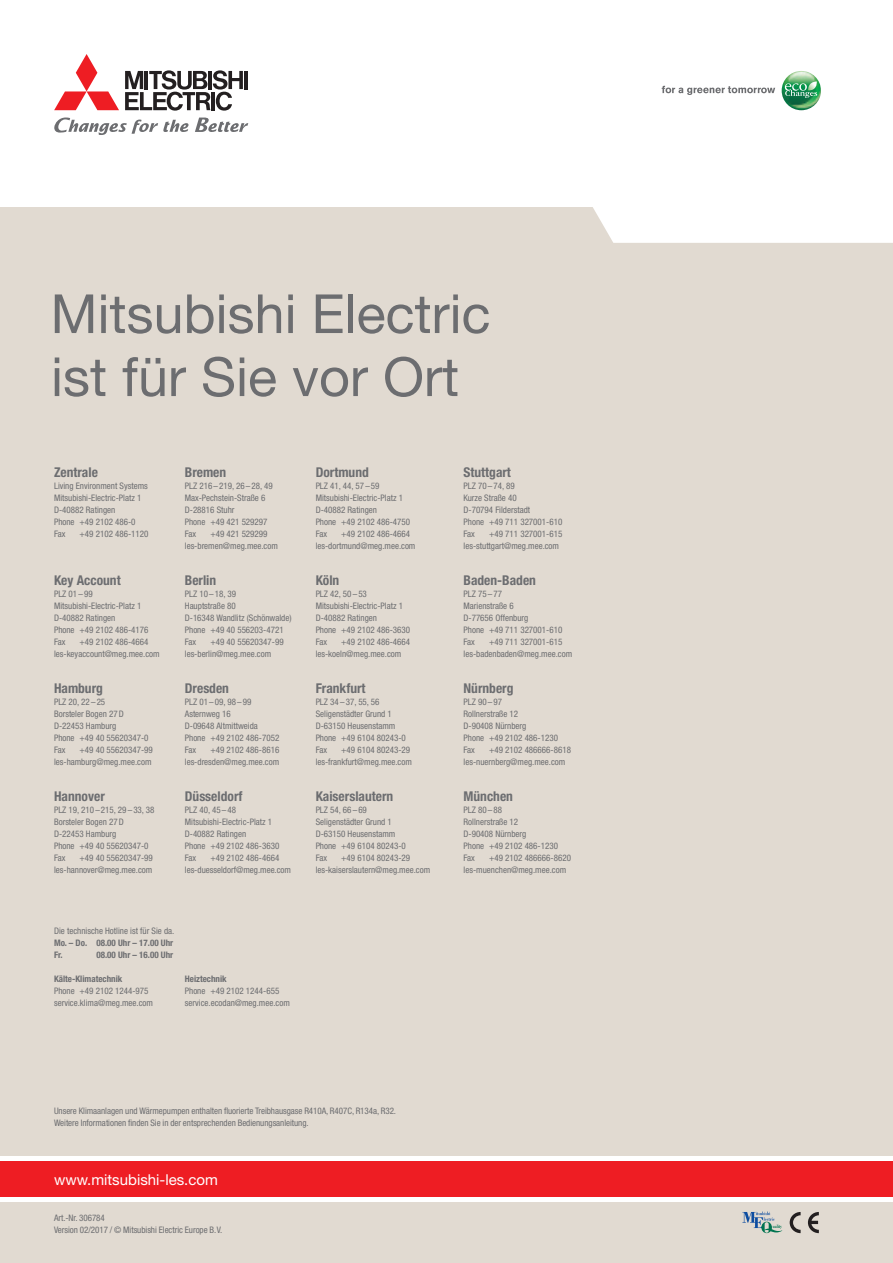
<style>
.page{position:relative;width:893px;height:1263px;background:#fff}
.page>*{position:absolute;margin:0;border:0;box-sizing:border-box;transform-origin:0 0}
.t1{font:54px/63px "Helvetica Neue LT Pro";color:#6c6d70}
.t2{font:15px "Helvetica Neue LT Pro";color:#fff}
.t3{font:700 condensed 13.5px "Helvetica Neue LT Pro";color:#6c6d70}
.t4{font:condensed 9px/12px "Helvetica Neue LT Pro";color:#6c6d70}
.t5{font:700 condensed 9px/12px "Helvetica Neue LT Pro";color:#6c6d70}
</style>
<div class="page">
<div style="left:0;top:207px;width:893px;height:1056px;background:#e1dad1"></div>
<div style="left:593px;top:207px;width:300px;height:36px;background:#fff"></div>
<div style="left:0;top:1161px;width:893px;height:36px;background:#ee1d23"></div>
<hr style="left:0;top:1157px;width:893px;height:4px;background:#fff">
<div style="left:0;top:1197px;width:893px;height:5px;background:#fff"></div>
<svg style="left:195px;top:118px;width:53px;height:14px"></svg>
<svg style="left:54px;top:117px;width:135px;height:18px"></svg>
<svg style="left:54px;top:54px;width:65px;height:56px"></svg>
<hr style="left:244px;top:71px;width:4px;height:18px;background:#231f20">
<svg style="left:125px;top:70px;width:118px;height:41px"></svg>
<svg style="left:662px;top:86px;width:113px;height:9px"></svg>
<img style="left:782px;top:71px;width:39px;height:39px;border-radius:20px">
<svg style="left:785px;top:81px;width:32px;height:17px"></svg>
<svg style="left:742px;top:1211px;width:40px;height:22px"></svg>
<svg style="left:790px;top:1212px;width:11px;height:21px"></svg>
<svg style="left:808px;top:1212px;width:11px;height:21px"></svg>
<h1 class="t1" style="left:50px;top:281px;width:442px">Mitsubishi Electric ist für Sie vor Ort</h1>
<h3 class="t3" style="left:54px;top:464px;width:45px">Zentrale</h3>
<p class="t4" style="left:54px;top:480px;width:95px">Living Environment Systems<br>Mitsubishi-Electric-Platz 1<br>D-40882 Ratingen<br>Phone +49 2102 486-0<br>Fax</p>
<p class="t4" style="left:80px;top:528px;width:71px">+49 2102 486-1120</p>
<h3 class="t3" style="left:54px;top:572px;width:68px">Key Account</h3>
<p class="t4" style="left:54px;top:588px;width:96px">PLZ 01–99<br>Mitsubishi-Electric-Platz 1<br>D-40882 Ratingen<br>Phone +49 2102 486-4176<br>Fax</p>
<p class="t4" style="left:54px;top:636px;width:107px;text-indent:26px">+49 2102 486-4664 les-keyaccount@meg.mee.com</p>
<h3 class="t3" style="left:54px;top:680px;width:50px">Hamburg</h3>
<p class="t4" style="left:54px;top:696px;width:96px">PLZ 20, 22–25<br>Borsteler Bogen 27D<br>D-22453 Hamburg<br>Phone +49 40 55620347-0<br>Fax</p>
<p class="t4" style="left:54px;top:744px;width:100px;text-align:right">+49 40 55620347-99 les-hamburg@meg.mee.com</p>
<h3 class="t3" style="left:54px;top:788px;width:52px">Hannover</h3>
<p class="t4" style="left:54px;top:804px;width:102px">PLZ 19, 210–215, 29– 33, 38<br>Borsteler Bogen 27D<br>D-22453 Hamburg<br>Phone +49 40 55620347-0<br>Fax</p>
<p class="t4" style="left:54px;top:852px;width:100px;text-align:right">+49 40 55620347-99 les-hannover@meg.mee.com</p>
<h3 class="t3" style="left:185px;top:464px;width:43px">Bremen</h3>
<p class="t4" style="left:185px;top:480px;width:89px">PLZ 216– 219, 26– 28, 49<br>Max-Pechstein-Straße 6<br>D-28816 Stuhr<br>Phone +49 421 529297<br>Fax</p>
<p class="t4" style="left:185px;top:528px;width:95px;text-indent:26px">+49 421 529299 les-bremen@meg.mee.com</p>
<h3 class="t3" style="left:185px;top:572px;width:33px">Berlin</h3>
<p class="t4" style="left:185px;top:588px;width:108px">PLZ 10–18, 39<br>Hauptstraße 80<br>D-16348 Wandlitz (Schönwalde)<br>Phone +49 40 556203-4721<br>Fax</p>
<p class="t4" style="left:185px;top:636px;width:100px;text-indent:26px">+49 40 55620347-99 les-berlin@meg.mee.com</p>
<h3 class="t3" style="left:185px;top:680px;width:46px">Dresden</h3>
<p class="t4" style="left:185px;top:696px;width:96px">PLZ 01–09, 98– 99<br>Asternweg 16<br>D-09648 Altmittweida<br>Phone +49 2102 486-7052<br>Fax</p>
<p class="t4" style="left:185px;top:744px;width:96px;text-align:right">+49 2102 486-8616 les-dresden@meg.mee.com</p>
<h3 class="t3" style="left:185px;top:788px;width:59px">Düsseldorf</h3>
<p class="t4" style="left:185px;top:804px;width:96px">PLZ 40, 45–48<br>Mitsubishi-Electric-Platz 1<br>D-40882 Ratingen<br>Phone +49 2102 486-3630<br>Fax</p>
<p class="t4" style="left:185px;top:852px;width:108px;text-indent:26px">+49 2102 486-4664 les-duesseldorf@meg.mee.com</p>
<p class="t4" style="left:54px;top:924px;width:122px">Die technische Hotline ist für Sie da.</p>
<p class="t5" style="left:54px;top:936px;width:121px">Mo. – Do. 08.00 Uhr – 17.00 Uhr<br>Fr.</p>
<p class="t5" style="left:97px;top:948px;width:78px">08.00 Uhr – 16.00 Uhr</p>
<p class="t5" style="left:54px;top:972px;width:70px">Kälte-Klimatechnik</p>
<p class="t4" style="left:54px;top:984px;width:101px">Phone +49 2102 1244-975 service.klima@meg.mee.com</p>
<p class="t5" style="left:185px;top:972px;width:43px">Heiztechnik</p>
<p class="t4" style="left:185px;top:984px;width:107px">Phone +49 2102 1244-655 service.ecodan@meg.mee.com</p>
<h3 class="t3" style="left:316px;top:464px;width:55px">Dortmund</h3>
<p class="t4" style="left:316px;top:480px;width:96px">PLZ 41, 44, 57 –59<br>Mitsubishi-Electric-Platz 1<br>D-40882 Ratingen<br>Phone +49 2102 486-4750<br>Fax</p>
<p class="t4" style="left:316px;top:528px;width:101px;text-indent:26px">+49 2102 486-4664 les-dortmund@meg.mee.com</p>
<h3 class="t3" style="left:316px;top:572px;width:25px">Köln</h3>
<p class="t4" style="left:316px;top:588px;width:96px">PLZ 42, 50–53<br>Mitsubishi-Electric-Platz 1<br>D-40882 Ratingen<br>Phone +49 2102 486-3630<br>Fax</p>
<p class="t4" style="left:316px;top:636px;width:96px;text-indent:26px">+49 2102 486-4664 les-koeln@meg.mee.com</p>
<h3 class="t3" style="left:316px;top:680px;width:51px">Frankfurt</h3>
<p class="t4" style="left:316px;top:696px;width:92px">PLZ 34 –37, 55, 56<br>Seligenstädter Grund 1<br>D-63150 Heusenstamm<br>Phone +49 6104 80243-0<br>Fax</p>
<p class="t4" style="left:316px;top:744px;width:98px;text-align:right">+49 6104 80243-29 les-frankfurt@meg.mee.com</p>
<h3 class="t3" style="left:316px;top:788px;width:79px">Kaiserslautern</h3>
<p class="t4" style="left:316px;top:804px;width:92px">PLZ 54, 66–69<br>Seligenstädter Grund 1<br>D-63150 Heusenstamm<br>Phone +49 6104 80243-0<br>Fax</p>
<p class="t4" style="left:316px;top:852px;width:116px;text-indent:26px">+49 6104 80243-29 les-kaiserslautern@meg.mee.com</p>
<h3 class="t3" style="left:463px;top:464px;width:49px">Stuttgart</h3>
<p class="t4" style="left:463px;top:480px;width:100px">PLZ 70–74, 89<br>Kurze Straße 40<br>D-70794 Filderstadt<br>Phone +49 711 327001-610<br>Fax</p>
<p class="t4" style="left:463px;top:528px;width:100px;text-indent:26px">+49 711 327001-615 les-stuttgart@meg.mee.com</p>
<h3 class="t3" style="left:463px;top:572px;width:74px">Baden-Baden</h3>
<p class="t4" style="left:463px;top:588px;width:100px">PLZ 75–77<br>Marienstraße 6<br>D-77656 Offenburg<br>Phone +49 711 327001-610<br>Fax</p>
<p class="t4" style="left:463px;top:636px;width:110px;text-indent:26px">+49 711 327001-615 les-badenbaden@meg.mee.com</p>
<h3 class="t3" style="left:463px;top:680px;width:51px">Nürnberg</h3>
<p class="t4" style="left:463px;top:696px;width:96px">PLZ 90–97<br>Rollnerstraße 12<br>D-90408 Nürnberg<br>Phone +49 2102 486-1230<br>Fax</p>
<p class="t4" style="left:463px;top:744px;width:109px;text-indent:26px">+49 2102 486666-8618 les-nuernberg@meg.mee.com</p>
<h3 class="t3" style="left:463px;top:788px;width:51px">München</h3>
<p class="t4" style="left:463px;top:804px;width:96px">PLZ 80–88<br>Rollnerstraße 12<br>D-90408 Nürnberg<br>Phone +49 2102 486-1230<br>Fax</p>
<p class="t4" style="left:463px;top:852px;width:109px;text-indent:26px">+49 2102 486666-8620 les-muenchen@meg.mee.com</p>
<p class="t4" style="left:54px;top:1104px;width:344px">Unsere Klimaanlagen und Wärmepumpen enthalten fluorierte Treibhausgase R410A, R407C, R134a, R32.<br>Weitere Informationen finden Sie in der entsprechenden Bedienungsanleitung.</p>
<h2 class="t2" style="left:54px;top:1170px;width:165px">www.mitsubishi-les.com</h2>
<p class="t4" style="left:54px;top:1212px;width:170px">Art.-Nr. 306784<br>Version 02/2017 / © Mitsubishi Electric Europe B.V.</p>
</div>
